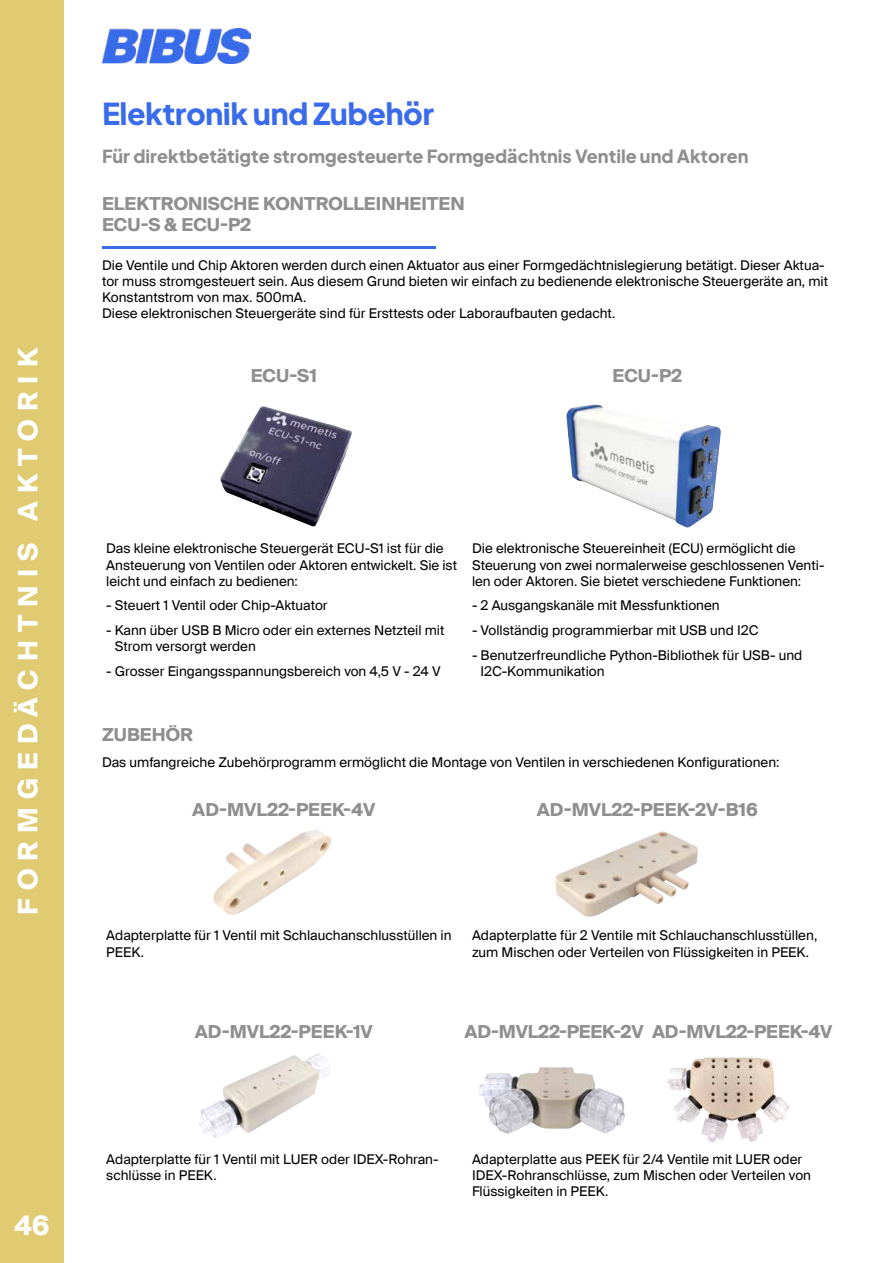
<style>
.page{position:relative;width:893px;height:1263px;background:#fff}
.page>*{position:absolute;margin:0;border:0;box-sizing:border-box;transform-origin:0 0}
.t1{font:800 30px "Plus Jakarta Sans";color:#396bea}
.t2{font:700 27px "Suisse Intl";letter-spacing:.3em;color:#fff}
.t3{font:700 18px/21.6px "Suisse Intl";color:#908f8f}
.t4{font:800 18px "Plus Jakarta Sans";color:#908f8f}
.t5{font:13.5px/16.2px "Suisse Intl";color:#000}
</style>
<div class="page">
<img style="left:102px;top:29px;width:149px;height:35px">
<div style="left:0;top:0;width:64px;height:1263px;background:#e0cb72"></div>
<img style="left:220px;top:406px;width:132px;height:121px">
<hr style="left:102px;top:247px;width:334px;height:2px;background:#396bea">
<img style="left:479px;top:1067px;width:146px;height:67px">
<img style="left:213px;top:829px;width:118px;height:86px">
<img style="left:555px;top:831px;width:143px;height:86px">
<img style="left:199px;top:1053px;width:131px;height:85px">
<img style="left:566px;top:404px;width:155px;height:124px">
<img style="left:666px;top:1057px;width:124px;height:85px">
<h2 class="t2" style="left:13px;top:915px;width:568px;rotate:-90deg">FORMGEDÄCHTNIS AKTORIK</h2>
<h2 class="t2" style="left:14px;top:1210px;width:37px">46</h2>
<h1 class="t1" style="left:103px;top:86px;width:334px">Elektronik und Zubehör</h1>
<h3 class="t4" style="left:102px;top:140px;width:648px">Für direktbetätigte stromgesteuerte Formgedächtnis Ventile und Aktoren</h3>
<h3 class="t3" style="left:102px;top:193px;width:364px">ELEKTRONISCHE KONTROLLEINHEITEN<br>ECU-S &amp; ECU-P2</h3>
<p class="t5" style="left:102px;top:257px;width:728px">Die Ventile und Chip Aktoren werden durch einen Aktuator aus einer Formgedächtnislegierung betätigt. Dieser Aktua&shy;tor muss stromgesteuert sein. Aus diesem Grund bieten wir einfach zu bedienende elektronische Steuergeräte an, mit Konstantstrom von max. 500mA.<br>Diese elektronischen Steuergeräte sind für Ersttests oder Laboraufbauten gedacht.</p>
<h3 class="t3" style="left:251px;top:365px;width:68px">ECU-S1</h3>
<h3 class="t3" style="left:612px;top:365px;width:71px">ECU-P2</h3>
<p class="t5" style="left:106px;top:541px;width:352px">Das kleine elektronische Steuergerät ECU-S1 ist für die<br>Ansteuerung von Ventilen oder Aktoren entwickelt. Sie ist leicht und einfach zu bedienen:</p>
<p class="t5" style="left:106px;top:598px;width:223px">- Steuert 1 Ventil oder Chip-Aktuator</p>
<p class="t5" style="left:115px;top:622px;width:331px;text-indent:-9px">- Kann über USB B Micro oder ein externes Netzteil mit<br>Strom versorgt werden</p>
<p class="t5" style="left:106px;top:663px;width:336px">- Grosser Eingangsspannungsbereich von 4,5 V - 24 V</p>
<p class="t5" style="left:472px;top:541px;width:354px">Die elektronische Steuereinheit (ECU) ermöglicht die<br>Steuerung von zwei normalerweise geschlossenen Venti&shy;len oder Aktoren. Sie bietet verschiedene Funktionen:</p>
<p class="t5" style="left:472px;top:598px;width:249px">- 2 Ausgangskanäle mit Messfunktionen</p>
<p class="t5" style="left:472px;top:622px;width:288px">- Vollständig programmierbar mit USB und I2C</p>
<p class="t5" style="left:480px;top:647px;width:323px;text-indent:-9px">- Benutzerfreundliche Python-Bibliothek für USB- und<br>I2C-Kommunikation</p>
<h3 class="t3" style="left:102px;top:724px;width:93px">ZUBEHÖR</h3>
<p class="t5" style="left:102px;top:755px;width:679px">Das umfangreiche Zubehörprogramm ermöglicht die Montage von Ventilen in verschiedenen Konfigurationen:</p>
<h3 class="t3" style="left:192px;top:799px;width:185px">AD-MVL22-PEEK-4V</h3>
<h3 class="t3" style="left:537px;top:799px;width:223px">AD-MVL22-PEEK-2V-B16</h3>
<p class="t5" style="left:106px;top:927px;width:347px">Adapterplatte für 1 Ventil mit Schlauchanschlusstüllen in<br>PEEK.</p>
<p class="t5" style="left:472px;top:927px;width:347px">Adapterplatte für 2 Ventile mit Schlauchanschlusstüllen, zum Mischen oder Verteilen von Flüssigkeiten in PEEK.</p>
<h3 class="t3" style="left:195px;top:1021px;width:180px">AD-MVL22-PEEK-1V</h3>
<h3 class="t3" style="left:465px;top:1021px;width:369px">AD-MVL22-PEEK-2V AD-MVL22-PEEK-4V</h3>
<p class="t5" style="left:106px;top:1151px;width:334px">Adapterplatte für 1 Ventil mit LUER oder IDEX-Rohran&shy;schlüsse in PEEK.</p>
<p class="t5" style="left:472px;top:1151px;width:341px">Adapterplatte aus PEEK für 2/4 Ventile mit LUER oder<br>IDEX-Rohranschlüsse, zum Mischen oder Verteilen von<br>Flüssigkeiten in PEEK.</p>
</div>
